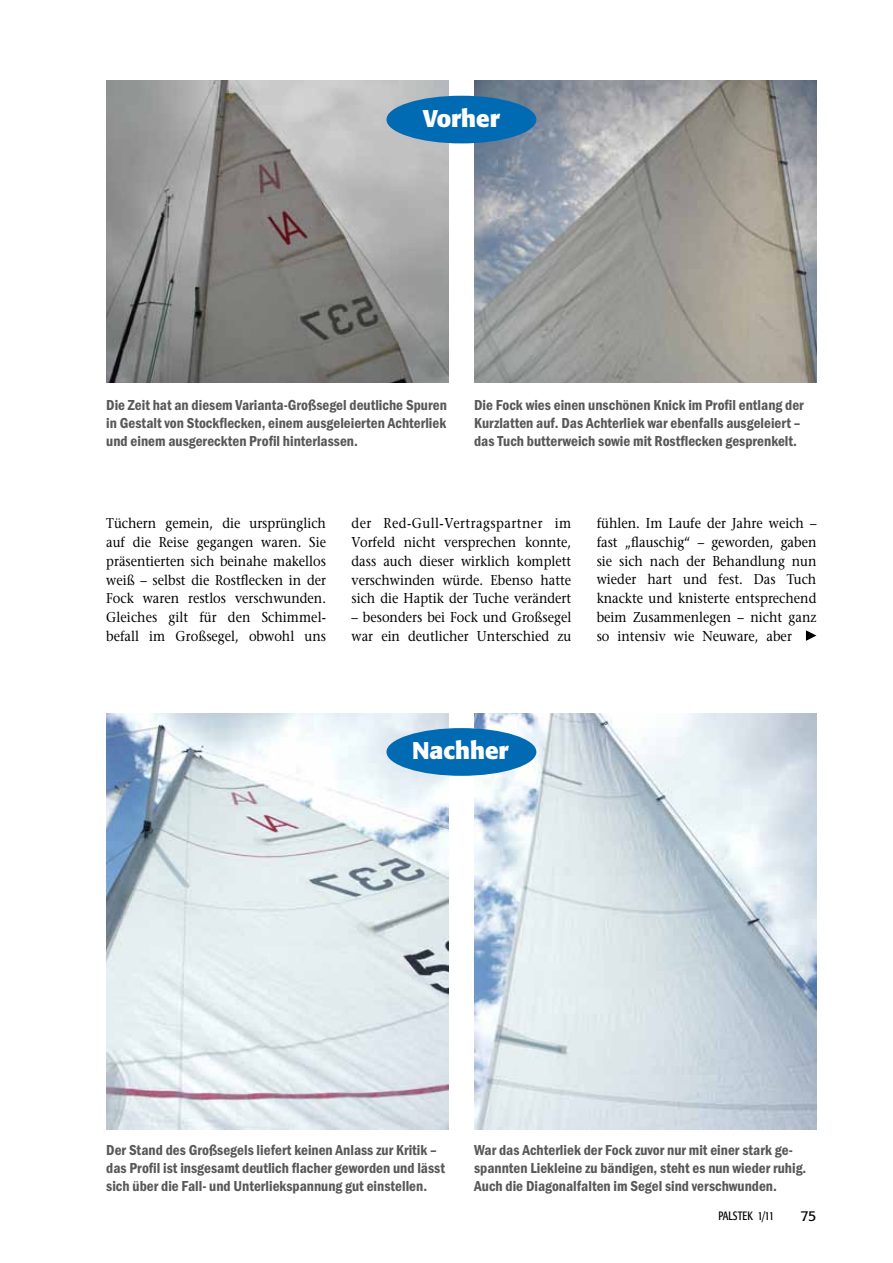
<style>
.page{position:relative;width:893px;height:1263px;background:#fff}
.page>*{position:absolute;margin:0;border:0;box-sizing:border-box;transform-origin:0 0}
.t1{font:700 24px "Formata";color:#fff}
.t2{font:600 condensed 15px/18px "Franklin Itc T";color:#58585a}
.t3{font:14.25px/18.9px "Stone Serif";color:#000;text-align:justify;scale:.9 1}
.t4{font:14.25px "Formata";color:#000}
.t5{font:condensed 12px "Formata";color:#000;scale:.9 1}
</style>
<div class="page">
<svg style="left:806px;top:630px;width:10px;height:11px"></svg>
<img style="left:106px;top:81px;width:343px;height:302px">
<img style="left:474px;top:81px;width:342px;height:302px">
<img style="left:106px;top:713px;width:343px;height:416px">
<img style="left:474px;top:713px;width:342px;height:416px">
<div style="left:386px;top:728px;width:150px;height:48px;background:#006ab3;border-radius:50%"></div>
<div style="left:386px;top:96px;width:150px;height:47px;background:#006ab3;border-radius:50%"></div>
<h1 class="t1" style="left:423px;top:103px;width:79px">Vorher</h1>
<p class="t2" style="left:106px;top:396px;width:342px;text-align:justify">Die Zeit hat an diesem Varianta-Großsegel deutliche Spuren in Gestalt von Stockflecken, einem ausgeleierten Achterliek und einem ausgereckten Profil hinterlassen.</p>
<p class="t2" style="left:474px;top:396px;width:331px">Die Fock wies einen unschönen Knick im Profil entlang der<br>Kurzlatten auf. Das Achterliek war ebenfalls ausgeleiert – das Tuch butterweich sowie mit Rostflecken gesprenkelt.</p>
<p class="t3" style="left:106px;top:513px;width:246px">Tüchern gemein, die ursprünglich auf die Reise gegangen waren. Sie präsentierten sich beinahe makellos weiß – selbst die Rostflecken in der Fock waren restlos verschwunden.<br>Gleiches gilt für den Schimmel&shy;befall im Großsegel, obwohl uns</p>
<p class="t3" style="left:352px;top:513px;width:246px">der Red-Gull-Vertragspartner im Vorfeld nicht versprechen konnte, dass auch dieser wirklich komplett verschwinden würde. Ebenso hatte sich die Haptik der Tuche verändert</p>
<p class="t3" style="left:352px;top:608px;width:246px">– besonders bei Fock und Großsegel war ein deutlicher Unterschied zu</p>
<p class="t3" style="left:597px;top:513px;width:246px">fühlen. Im Laufe der Jahre weich – fast „flauschig“ – geworden, gaben sie sich nach der Behandlung nun wieder hart und fest. Das Tuch knackte und knisterte entsprechend beim Zusammenlegen – nicht ganz so intensiv wie Neuware, aber</p>
<h1 class="t1" style="left:412px;top:736px;width:98px">Nachher</h1>
<p class="t2" style="left:106px;top:1141px;width:340px">Der Stand des Großsegels liefert keinen Anlass zur Kritik – das Profil ist insgesamt deutlich flacher geworden und lässt sich über die Fall- und Unterliekspannung gut einstellen.</p>
<p class="t2" style="left:474px;top:1141px;width:334px">War das Achterliek der Fock zuvor nur mit einer stark ge&shy;spannten Liekleine zu bändigen, steht es nun wieder ruhig.<br>Auch die Diagonalfalten im Segel sind verschwunden.</p>
<p class="t5" style="left:718px;top:1208px;width:63px">PALSTEK 1/11</p>
<p class="t4" style="left:800px;top:1207px;width:18px">75</p>
</div>
